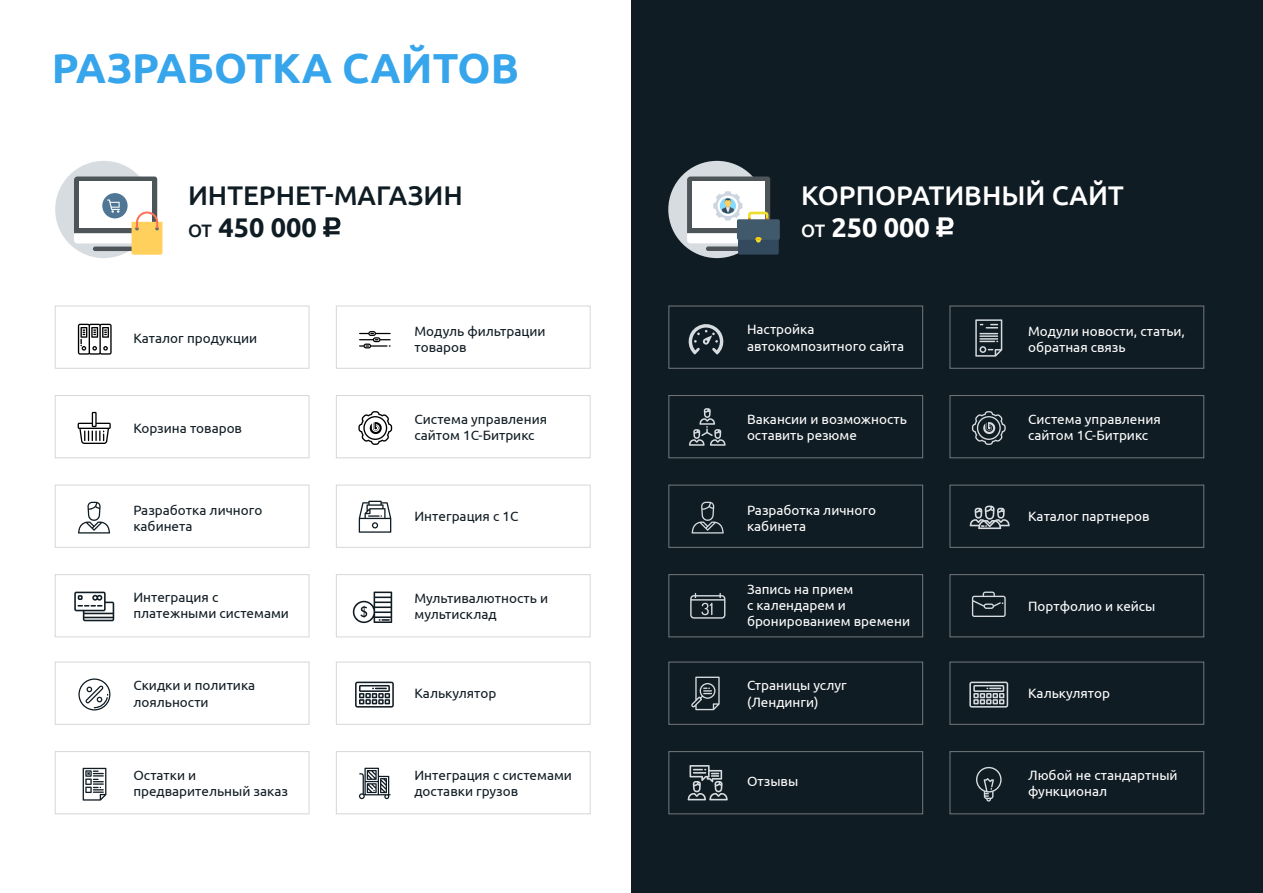
<style>
.page{position:relative;width:1263px;height:893px;background:#fff}
.page>*{position:absolute;margin:0;border:0;box-sizing:border-box;transform-origin:0 0}
.t1{font:700 42px "Ubuntu";color:#36a5ec}
.t2{font:500 27px/31.5px "Ubuntu";color:#fff}
.t3{font:500 27px "Ubuntu";color:#101c23}
.t4{font:700 27px "Ubuntu";color:#101c23}
.t5{font:13.5px/16.2px "Ubuntu";color:#fff}
.t6{font:13.5px/16.2px "Ubuntu";color:#101c23}
.s1{font-weight:500;font-size:18px}
.s2{font-size:18px}
.s3{font-weight:700}
</style>
<div class="page">
<div style="left:631px;top:0;width:632px;height:893px;background:#101c23"></div>
<svg style="left:323px;top:217px;width:17px;height:20px"></svg>
<div style="left:55px;top:161px;width:97px;height:97px;background:#d6dcdf;border-radius:50%"></div>
<svg style="left:74px;top:177px;width:88px;height:78px;background:#d0ccbf"></svg>
<svg style="left:936px;top:217px;width:17px;height:20px"></svg>
<div style="left:668px;top:161px;width:97px;height:97px;background:#d6dcdf;border-radius:50%"></div>
<div style="left:737px;top:219px;width:43px;height:21px;background:#384f5f;border-radius:2px"></div>
<svg style="left:687px;top:177px;width:92px;height:78px"></svg>
<div style="left:55px;top:306px;width:254px;height:63px;border:1px solid #d6d7d9"></div>
<div style="left:55px;top:395px;width:254px;height:63px;border:1px solid #d6d7d9"></div>
<div style="left:55px;top:485px;width:254px;height:63px;border:1px solid #d6d7d9"></div>
<svg style="left:78px;top:502px;width:32px;height:31px"></svg>
<div style="left:55px;top:574px;width:254px;height:63px;border:1px solid #d6d7d9"></div>
<div style="left:55px;top:662px;width:254px;height:63px;border:1px solid #d6d7d9"></div>
<div style="left:55px;top:751px;width:254px;height:63px;border:1px solid #d6d7d9"></div>
<div style="left:336px;top:306px;width:254px;height:63px;border:1px solid #d6d7d9"></div>
<div style="left:336px;top:395px;width:254px;height:63px;border:1px solid #d6d7d9"></div>
<div style="left:336px;top:485px;width:254px;height:63px;border:1px solid #d6d7d9"></div>
<div style="left:336px;top:574px;width:254px;height:63px;border:1px solid #d6d7d9"></div>
<div style="left:336px;top:662px;width:254px;height:63px;border:1px solid #d6d7d9"></div>
<div style="left:336px;top:751px;width:254px;height:63px;border:1px solid #d6d7d9"></div>
<svg style="left:691px;top:502px;width:33px;height:31px"></svg>
<svg style="left:359px;top:501px;width:32px;height:32px"></svg>
<svg style="left:74px;top:592px;width:40px;height:29px"></svg>
<svg style="left:78px;top:678px;width:32px;height:32px"></svg>
<svg style="left:355px;top:682px;width:39px;height:26px"></svg>
<svg style="left:969px;top:682px;width:39px;height:26px"></svg>
<svg style="left:353px;top:592px;width:39px;height:31px"></svg>
<svg style="left:83px;top:768px;width:23px;height:33px"></svg>
<svg style="left:359px;top:768px;width:32px;height:31px"></svg>
<svg style="left:976px;top:767px;width:25px;height:35px"></svg>
<svg style="left:78px;top:412px;width:33px;height:32px"></svg>
<svg style="left:359px;top:331px;width:32px;height:17px"></svg>
<svg style="left:78px;top:324px;width:34px;height:31px"></svg>
<svg style="left:358px;top:411px;width:34px;height:34px"></svg>
<svg style="left:972px;top:411px;width:34px;height:34px"></svg>
<svg style="left:688px;top:324px;width:36px;height:31px"></svg>
<svg style="left:688px;top:765px;width:40px;height:35px"></svg>
<svg style="left:690px;top:593px;width:35px;height:26px"></svg>
<svg style="left:689px;top:408px;width:37px;height:38px"></svg>
<svg style="left:970px;top:506px;width:40px;height:23px"></svg>
<svg style="left:972px;top:592px;width:34px;height:25px"></svg>
<svg style="left:975px;top:319px;width:27px;height:38px"></svg>
<svg style="left:691px;top:677px;width:29px;height:33px"></svg>
<h1 class="t1" style="left:52px;top:43px;width:469px">РАЗРАБОТКА САЙТОВ</h1>
<h2 class="t3" style="left:188px;top:178px;width:276px">ИНТЕРНЕТ-МАГАЗИН</h2>
<h2 class="t4" style="left:188px;top:211px;width:130px"><span class="s1">ОТ</span> 450 000</h2>
<p class="t6" style="left:133px;top:330px;width:125px">Каталог продукции</p>
<p class="t6" style="left:133px;top:420px;width:110px">Корзина товаров</p>
<p class="t6" style="left:133px;top:502px;width:131px">Разработка личного кабинета</p>
<p class="t6" style="left:133px;top:588px;width:157px">Интеграция с платежными системами</p>
<p class="t6" style="left:133px;top:677px;width:123px">Скидки и политика лояльности</p>
<p class="t6" style="left:133px;top:767px;width:156px">Остатки и предварительный заказ</p>
<p class="t6" style="left:414px;top:323px;width:133px">Модуль фильтрации товаров</p>
<p class="t6" style="left:414px;top:411px;width:134px">Система управления сайтом 1С-Битрикс</p>
<p class="t6" style="left:414px;top:508px;width:106px">Интеграция с 1С</p>
<p class="t6" style="left:414px;top:590px;width:135px">Мультивалютность и мультисклад</p>
<p class="t6" style="left:414px;top:685px;width:83px">Калькулятор</p>
<p class="t6" style="left:414px;top:767px;width:159px">Интеграция с системами доставки грузов</p>
<h2 class="t2" style="left:801px;top:179px;width:324px">КОРПОРАТИВНЫЙ САЙТ<br><span class="s2">ОТ</span> <span class="s3">250 000</span></h2>
<p class="t5" style="left:747px;top:321px;width:159px">Настройка автокомпозитного сайта</p>
<p class="t5" style="left:747px;top:411px;width:161px">Вакансии и возможность оставить резюме</p>
<p class="t5" style="left:747px;top:502px;width:131px">Разработка личного кабинета</p>
<p class="t5" style="left:747px;top:581px;width:165px">Запись на прием<br>с календарем и бронированием времени</p>
<p class="t5" style="left:747px;top:677px;width:101px">Страницы услуг (Лендинги)</p>
<p class="t5" style="left:747px;top:773px;width:53px">Отзывы</p>
<p class="t5" style="left:1028px;top:323px;width:158px">Модули новости, статьи, обратная связь</p>
<p class="t5" style="left:1028px;top:411px;width:134px">Система управления сайтом 1С-Битрикс</p>
<p class="t5" style="left:1028px;top:508px;width:123px">Каталог партнеров</p>
<p class="t5" style="left:1028px;top:597px;width:129px">Портфолио и кейсы</p>
<p class="t5" style="left:1028px;top:685px;width:83px">Калькулятор</p>
<p class="t5" style="left:1028px;top:767px;width:151px">Любой не стандартный функционал</p>
</div>
